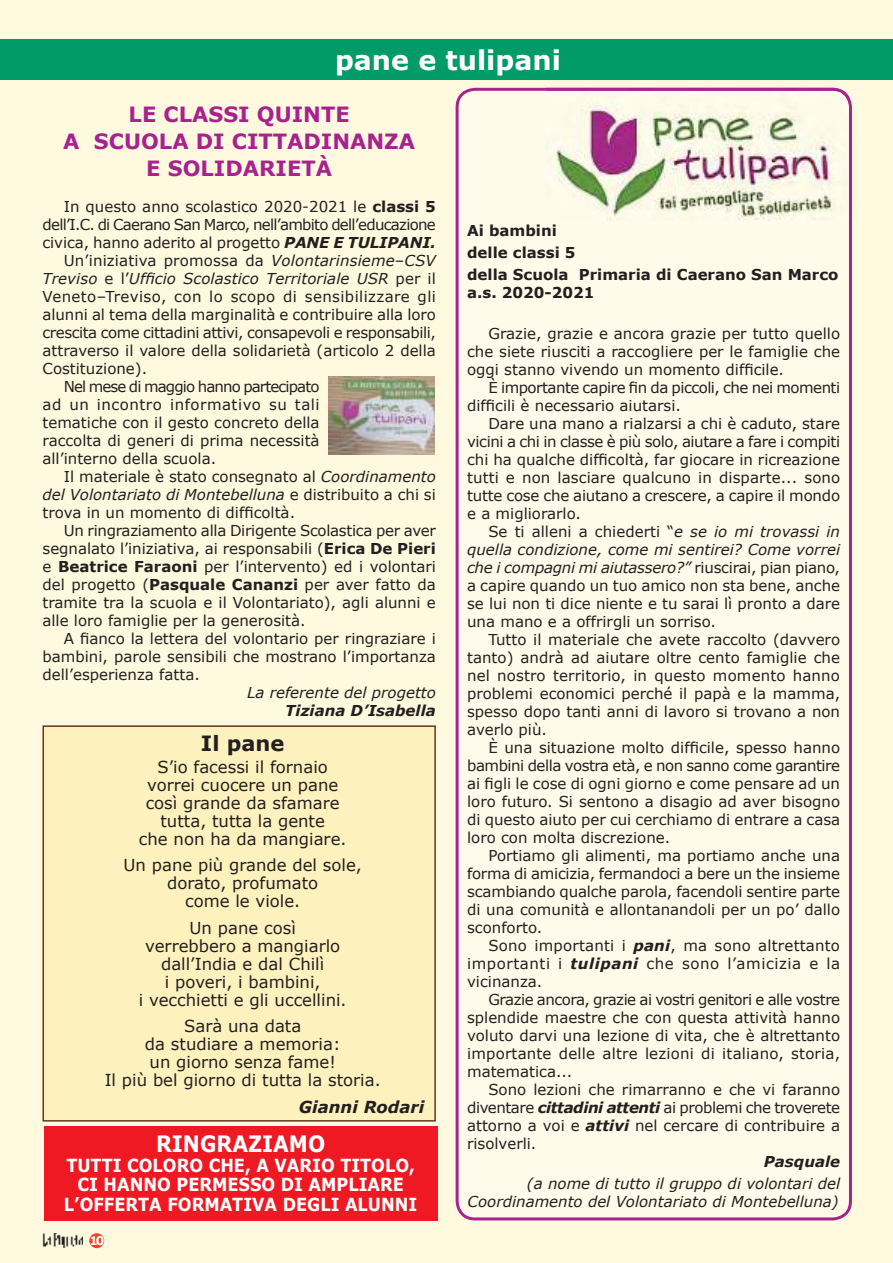
<style>
.page{position:relative;width:893px;height:1263px;background:#fef9df}
.page>*{position:absolute;margin:0;border:0;box-sizing:border-box;transform-origin:0 0}
.t1{font:700 27px "Verdana";color:#fff}
.t2{font:700 22.5px "Verdana";color:#fff;scale:.9 1}
.t3{font:700 21px/27px "Verdana";color:#a8228e;text-align:center}
.t4{font:700 21px "Verdana";color:#241f1f}
.t5{font:700 18px/19.5px "Verdana";color:#fff;text-align:center;scale:.9 1}
.t6{font:16.5px/18px "Verdana";color:#241f1f;text-align:center}
.t7{font:italic 700 16.5px "Verdana";color:#241f1f}
.t8{font:15px/18px "Verdana";color:#241f1f;text-align:justify}
.t9{font:italic 15px/18px "Verdana";color:#241f1f;text-align:right}
.t10{font:15px/18px "Verdana";letter-spacing:-.035em;color:#241f1f}
.t11{font:700 15px/22.2px "Verdana";color:#241f1f}
.t12{font:15px "Verdana";letter-spacing:-.05em;color:#241f1f}
.t13{font:15px "Verdana";letter-spacing:-.03em;color:#241f1f}
.t14{font:15px "Verdana";letter-spacing:-.02em;color:#241f1f}
.t15{font:15px "Verdana";letter-spacing:.025em;color:#241f1f}
.t16{font:15px "Verdana";letter-spacing:-.06em;color:#241f1f}
.t17{font:15px "Verdana";letter-spacing:.035em;color:#241f1f}
.t18{font:italic 700 15px "Verdana";color:#241f1f}
.t19{font:700 12px "Verdana";color:#fff}
.s1{font-weight:700}
.s2{font-weight:700;font-style:italic}
.s3{font-style:italic}
.s4{font-style:normal}
</style>
<div class="page">
<img style="left:42px;top:1233px;width:41px;height:14px">
<div style="left:90px;top:1234px;width:13px;height:13px;background:#f24122;border-radius:50%"></div>
<div style="left:89px;top:1233px;width:15px;height:15px;border:2px solid #f24122;border-radius:50%"></div>
<div style="left:0;top:40px;width:893px;height:40px;background:#009b66"></div>
<div style="left:456px;top:88px;width:396px;height:1132px;background:#fefbea"></div>
<div style="left:43px;top:725px;width:393px;height:396px;background:#fdf1be;border:2px solid #63361e"></div>
<img style="left:546px;top:107px;width:303px;height:113px">
<img style="left:546px;top:88px;width:303px;height:19px">
<img style="left:328px;top:376px;width:106px;height:79px">
<div style="left:44px;top:1126px;width:393px;height:94px;background:#ef1923"></div>
<h1 class="t1" style="left:335px;top:41px;width:227px">pane e tulipani</h1>
<h3 class="t3" style="left:63px;top:101px;width:353px">LE CLASSI QUINTE<br>A SCUOLA DI CITTADINANZA<br>E SOLIDARIETÀ</h3>
<p class="t8" style="left:64px;top:198px;width:374px">In questo anno scolastico 2020-2021 le <span class="s1">classi 5</span></p>
<p class="t12" style="left:43px;top:215px;width:395px">dell’I.C. di Caerano San Marco, nell’ambito dell’educazione</p>
<p class="t8" style="left:43px;top:234px;width:395px">civica, hanno aderito al progetto <span class="s2">PANE E TULIPANI.</span></p>
<p class="t8" style="left:64px;top:252px;width:374px">Un’iniziativa promossa da <span class="s3">Volontarinsieme</span>–<span class="s3">CSV</span></p>
<p class="t9" style="left:43px;top:270px;width:395px">Treviso <span class="s4">e l’</span>Ufficio Scolastico Territoriale USR <span class="s4">per il</span></p>
<p class="t15" style="left:43px;top:287px;width:395px">Veneto–Treviso, con lo scopo di sensibilizzare gli</p>
<p class="t8" style="left:43px;top:306px;width:395px">alunni al tema della marginalità e contribuire alla loro</p>
<p class="t13" style="left:43px;top:323px;width:395px">crescita come cittadini attivi, consapevoli e responsabili,</p>
<p class="t8" style="left:43px;top:342px;width:395px">attraverso il valore della solidarietà (articolo 2 della</p>
<p class="t8" style="left:43px;top:360px;width:106px">Costituzione).</p>
<p class="t16" style="left:64px;top:377px;width:257px">Nel mese di maggio hanno partecipato</p>
<p class="t17" style="left:43px;top:395px;width:279px">ad un incontro informativo su tali</p>
<p class="t8" style="left:43px;top:414px;width:279px">tematiche con il gesto concreto della</p>
<p class="t8" style="left:43px;top:432px;width:279px">raccolta di generi di prima necessità</p>
<p class="t8" style="left:43px;top:450px;width:175px">all’interno della scuola.</p>
<p class="t8" style="left:64px;top:468px;width:374px">Il materiale è stato consegnato al <span class="s3">Coordinamento</span></p>
<p class="t9" style="left:43px;top:486px;width:395px">del Volontariato di Montebelluna <span class="s4">e distribuito a chi si</span></p>
<p class="t8" style="left:43px;top:504px;width:254px">trova in un momento di difficoltà.</p>
<p class="t14" style="left:64px;top:521px;width:374px">Un ringraziamento alla Dirigente Scolastica per aver</p>
<p class="t8" style="left:43px;top:540px;width:395px">segnalato l’iniziativa, ai responsabili (<span class="s1">Erica De Pieri</span></p>
<p class="t8" style="left:43px;top:558px;width:395px">e <span class="s1">Beatrice Faraoni</span> per l’intervento) ed i volontari</p>
<p class="t8" style="left:43px;top:576px;width:395px">del progetto (<span class="s1">Pasquale Cananzi</span> per aver fatto da</p>
<p class="t8" style="left:43px;top:594px;width:395px">tramite tra la scuola e il Volontariato), agli alunni e</p>
<p class="t8" style="left:43px;top:612px;width:265px">alle loro famiglie per la generosità.</p>
<p class="t8" style="left:64px;top:630px;width:374px">A fianco la lettera del volontario per ringraziare i</p>
<p class="t8" style="left:43px;top:648px;width:395px">bambini, parole sensibili che mostrano l’importanza</p>
<p class="t8" style="left:43px;top:666px;width:159px">dell’esperienza fatta.</p>
<p class="t9" style="left:247px;top:684px;width:190px">La referente del progetto</p>
<p class="t18" style="left:285px;top:700px;width:152px">Tiziana D’Isabella</p>
<h3 class="t4" style="left:201px;top:728px;width:85px">Il pane</h3>
<p class="t6" style="left:139px;top:758px;width:209px">S’io facessi il fornaio vorrei cuocere un pane così grande da sfamare tutta, tutta la gente<br>che non ha da mangiare.</p>
<p class="t6" style="left:124px;top:856px;width:240px">Un pane più grande del sole, dorato, profumato<br>come le viole.</p>
<p class="t6" style="left:139px;top:919px;width:209px">Un pane così<br>verrebbero a mangiarlo dall’India e dal Chilì<br>i poveri, i bambini,<br>i vecchietti e gli uccellini.</p>
<p class="t6" style="left:105px;top:1017px;width:278px">Sarà una data<br>da studiare a memoria:<br>un giorno senza fame!<br>Il più bel giorno di tutta la storia.</p>
<p class="t7" style="left:299px;top:1095px;width:127px">Gianni Rodari</p>
<h2 class="t2" style="left:156px;top:1128px;width:190px">RINGRAZIAMO</h2>
<p class="t5" style="left:64px;top:1155px;width:394px">TUTTI COLORO CHE, A VARIO TITOLO,<br>CI HANNO PERMESSO DI AMPLIARE<br>L’OFFERTA FORMATIVA DEGLI ALUNNI</p>
<p class="t19" style="left:90px;top:1232px;width:16px">10</p>
<p class="t11" style="left:467px;top:219px;width:373px">Ai bambini<br>delle classi 5<br>della Scuola Primaria di Caerano San Marco</p>
<p class="t11" style="left:467px;top:281px;width:129px">a.s. 2020-2021</p>
<p class="t8" style="left:467px;top:324px;width:375px;text-indent:21px">Grazie, grazie e ancora grazie per tutto quello che siete riusciti a raccogliere per le famiglie che oggi stanno vivendo un momento difficile.</p>
<p class="t10" style="left:467px;top:378px;width:375px;text-indent:21px">È importante capire fin da piccoli, che nei momenti difficili è necessario aiutarsi.</p>
<p class="t8" style="left:467px;top:414px;width:375px;text-indent:21px">Dare una mano a rialzarsi a chi è caduto, stare vicini a chi in classe è più solo, aiutare a fare i compiti chi ha qualche difficoltà, far giocare in ricreazione tutti e non lasciare qualcuno in disparte... sono tutte cose che aiutano a crescere, a capire il mondo e a migliorarlo.</p>
<p class="t8" style="left:467px;top:522px;width:375px;text-indent:21px">Se ti alleni a chiederti “<span class="s3">e se io mi trovassi in quella condizione, come mi sentirei? Come vorrei che i compagni mi aiutassero?”</span> riuscirai, pian piano, a capire quando un tuo amico non sta bene, anche se lui non ti dice niente e tu sarai lì pronto a dare una mano e a offrirgli un sorriso.</p>
<p class="t8" style="left:467px;top:630px;width:375px;text-indent:21px">Tutto il materiale che avete raccolto (davvero tanto) andrà ad aiutare oltre cento famiglie che nel nostro territorio, in questo momento hanno problemi economici perché il papà e la mamma, spesso dopo tanti anni di lavoro si trovano a non averlo più.</p>
<p class="t8" style="left:467px;top:738px;width:375px;text-indent:21px">È una situazione molto difficile, spesso hanno bambini della vostra età, e non sanno come garantire ai figli le cose di ogni giorno e come pensare ad un loro futuro. Si sentono a disagio ad aver bisogno di questo aiuto per cui cerchiamo di entrare a casa loro con molta discrezione.</p>
<p class="t8" style="left:467px;top:846px;width:375px;text-indent:21px">Portiamo gli alimenti, ma portiamo anche una forma di amicizia, fermandoci a bere un the insieme scambiando qualche parola, facendoli sentire parte di una comunità e allontanandoli per un po’ dallo sconforto.</p>
<p class="t8" style="left:467px;top:936px;width:374px;text-indent:21px">Sono importanti i <span class="s2">pani</span>, ma sono altrettanto importanti i <span class="s2">tulipani</span> che sono l’amicizia e la vicinanza.</p>
<p class="t8" style="left:467px;top:990px;width:375px;text-indent:21px">Grazie ancora, grazie ai vostri genitori e alle vostre splendide maestre che con questa attività hanno voluto darvi una lezione di vita, che è altrettanto importante delle altre lezioni di italiano, storia, matematica...</p>
<p class="t8" style="left:467px;top:1080px;width:375px;text-indent:21px">Sono lezioni che rimarranno e che vi faranno diventare <span class="s2">cittadini attenti</span> ai problemi che troverete attorno a voi e <span class="s2">attivi</span> nel cercare di contribuire a risolverli.</p>
<p class="t18" style="left:764px;top:1150px;width:78px">Pasquale</p>
<p class="t9" style="left:468px;top:1174px;width:374px">(a nome di tutto il gruppo di volontari del<br>Coordinamento del Volontariato di Montebelluna)</p>
</div>
